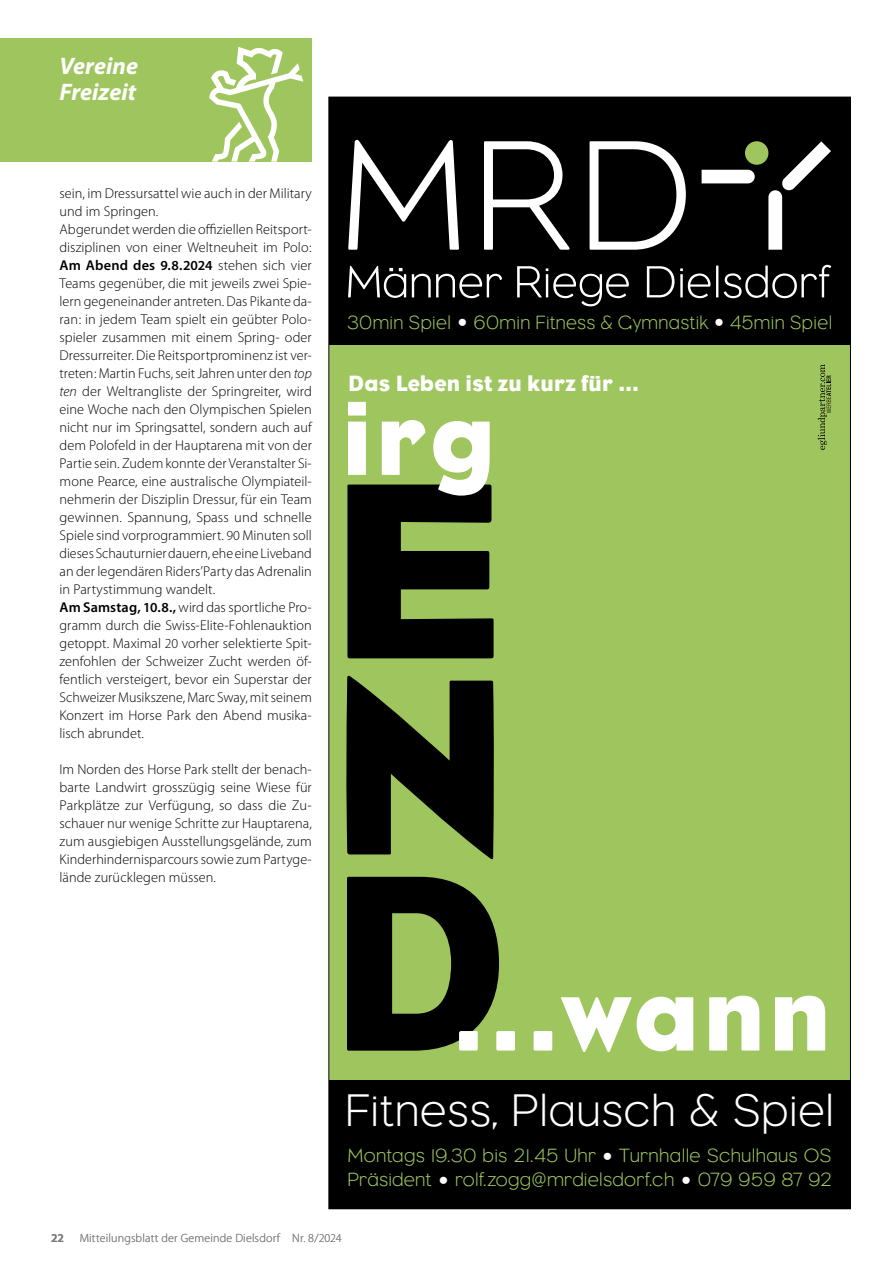
<style>
.page{position:relative;width:893px;height:1263px;background:#fff}
.page>*{position:absolute;margin:0;border:0;box-sizing:border-box;transform-origin:0 0}
.t1{font:256.35px/196px "Eagle";color:#000;text-align:justify;scale:1.19 1}
.t2{font:105.6px "Eagle";letter-spacing:.03em;color:#fff}
.t3{font:300 46.8px "Eagle";letter-spacing:.015em;color:#fff}
.t4{font:italic 700 24px/25.5px "Myriad Pro";color:#fff}
.t5{font:22.65px "Eagle";letter-spacing:.01em;color:#fff}
.t6{font:300 19.65px/23.5px "Eagle";letter-spacing:.02em;color:#9fc65e}
.t7{font:300 14.25px/18px "Myriad Pro";color:#000}
.t8{font:300 12px "Myriad Pro";letter-spacing:.015em;color:#7f7c7a}
.t9{font:600 12px "Myriad Pro";color:#7f7c7a}
.s1{font-weight:600}
.s2{font-weight:600;font-size:13.8px}
.s3{font-style:italic}
.s4{font-size:13.8px}
.s5{font-family:"Arial";font-weight:700;font-size:16.65px;color:#fff}
</style>
<div class="page">
<div style="left:329px;top:345px;width:521px;height:735px;background:#9fc65e"></div>
<div style="left:329px;top:1080px;width:521px;height:129px;background:#000"></div>
<div style="left:329px;top:97px;width:521px;height:248px;background:#000"></div>
<svg style="left:702px;top:141px;width:129px;height:109px"></svg>
<svg style="left:348px;top:140px;width:111px;height:110px"></svg>
<svg style="left:484px;top:141px;width:85px;height:109px"></svg>
<svg style="left:590px;top:141px;width:96px;height:109px"></svg>
<svg style="left:348px;top:266px;width:58px;height:32px"></svg>
<svg style="left:412px;top:273px;width:90px;height:25px"></svg>
<svg style="left:517px;top:266px;width:112px;height:40px"></svg>
<svg style="left:647px;top:266px;width:27px;height:31px"></svg>
<svg style="left:680px;top:268px;width:30px;height:30px"></svg>
<hr style="left:716px;top:266px;width:2px;height:31px;background:#fff">
<svg style="left:724px;top:265px;width:107px;height:33px"></svg>
<svg style="left:818px;top:364px;width:13px;height:86px"></svg>
<div style="left:0;top:38px;width:312px;height:124px;background:#9fc65e"></div>
<svg style="left:209px;top:47px;width:94px;height:115px"></svg>
<h3 class="t4" style="left:60px;top:54px;width:107px">Polit sche<br>Gem nde</h3>
<h3 class="t4" style="left:60px;top:54px;width:80px">Vereine<br>Freizeit</h3>
<p class="t7" style="left:60px;top:184px;width:254px">sein, im Dressursattel wie auch in der Military und im Springen.<br>Abgerundet werden die offiziellen Reitsport&shy;disziplinen von einer Weltneuheit im Polo:<br><span class="s1">Am Abend des</span> <span class="s2">9</span><span class="s1">.</span><span class="s2">8</span><span class="s1">.</span><span class="s2">2024</span> stehen sich vier Teams gegenüber, die mit jeweils zwei Spie&shy;lern gegeneinander antreten. Das Pikante da&shy;ran: in jedem Team spielt ein geübter Polo&shy;spieler zusammen mit einem Spring- oder Dressurreiter. Die Reitsportprominenz ist ver&shy;treten: Martin Fuchs, seit Jahren unter den <span class="s3">top ten</span> der Weltrangliste der Springreiter, wird eine Woche nach den Olympischen Spielen nicht nur im Springsattel, sondern auch auf dem Polofeld in der Hauptarena mit von der Partie sein. Zudem konnte der Veranstalter Si&shy;mone Pearce, eine australische Olympiateil&shy;nehmerin der Disziplin Dressur, für ein Team gewinnen. Spannung, Spass und schnelle Spiele sind vorprogrammiert. <span class="s4">90</span> Minuten soll dieses Schauturnier dauern, ehe eine Liveband an der legendären Riders’Party das Adrenalin in Partystimmung wandelt.<br><span class="s1">Am Samstag,</span> <span class="s2">10</span><span class="s1">.</span><span class="s2">8</span><span class="s1">.,</span> wird das sportliche Pro&shy;gramm durch die Swiss-Elite-Fohlenauktion getoppt. Maximal <span class="s4">20</span> vorher selektierte Spit&shy;zenfohlen der Schweizer Zucht werden öf&shy;fentlich versteigert, bevor ein Superstar der Schweizer Musikszene, Marc Sway, mit seinem Konzert im Horse Park den Abend musika&shy;lisch abrundet.</p>
<p class="t7" style="left:60px;top:760px;width:254px;text-align:justify">Im Norden des Horse Park stellt der benach&shy;barte Landwirt grosszügig seine Wiese für Parkplätze zur Verfügung, so dass die Zu&shy;schauer nur wenige Schritte zur Hauptarena, zum ausgiebigen Ausstellungsgelände, zum Kinderhindernisparcours sowie zum Partyge&shy;lände zurücklegen müssen.</p>
<h3 class="t6" style="left:347px;top:310px;width:487px">30min Spiel <span class="s5">●</span> 60min Fitness &amp; Gymnastik <span class="s5">●</span> 45min Spiel</h3>
<h3 class="t5" style="left:348px;top:370px;width:292px">Das Leben ist zu kurz für …</h3>
<h2 class="t2" style="left:342px;top:379px;width:156px">irg</h2>
<h1 class="t1" style="left:325px;top:473px;width:159px">E N D</h1>
<h2 class="t2" style="left:452px;top:954px;width:380px">...wann</h2>
<h3 class="t3" style="left:345px;top:1084px;width:490px">Fitness, Plausch &amp; Spiel</h3>
<h3 class="t6" style="left:347px;top:1144px;width:486px">Montags 19.30 bis 21.45 Uhr <span class="s5">●</span> Turnhalle Schulhaus OS<br>Präsident <span class="s5">●</span> rolf.zogg@mrdielsdorf.ch <span class="s5">●</span> 079 959 87 92</h3>
<p class="t9" style="left:51px;top:1231px;width:14px">22</p>
<p class="t8" style="left:80px;top:1231px;width:202px">Mitteilungsblatt der Gemeinde Dielsdorf</p>
<p class="t8" style="left:292px;top:1231px;width:51px">Nr. 8/2024</p>
</div>
